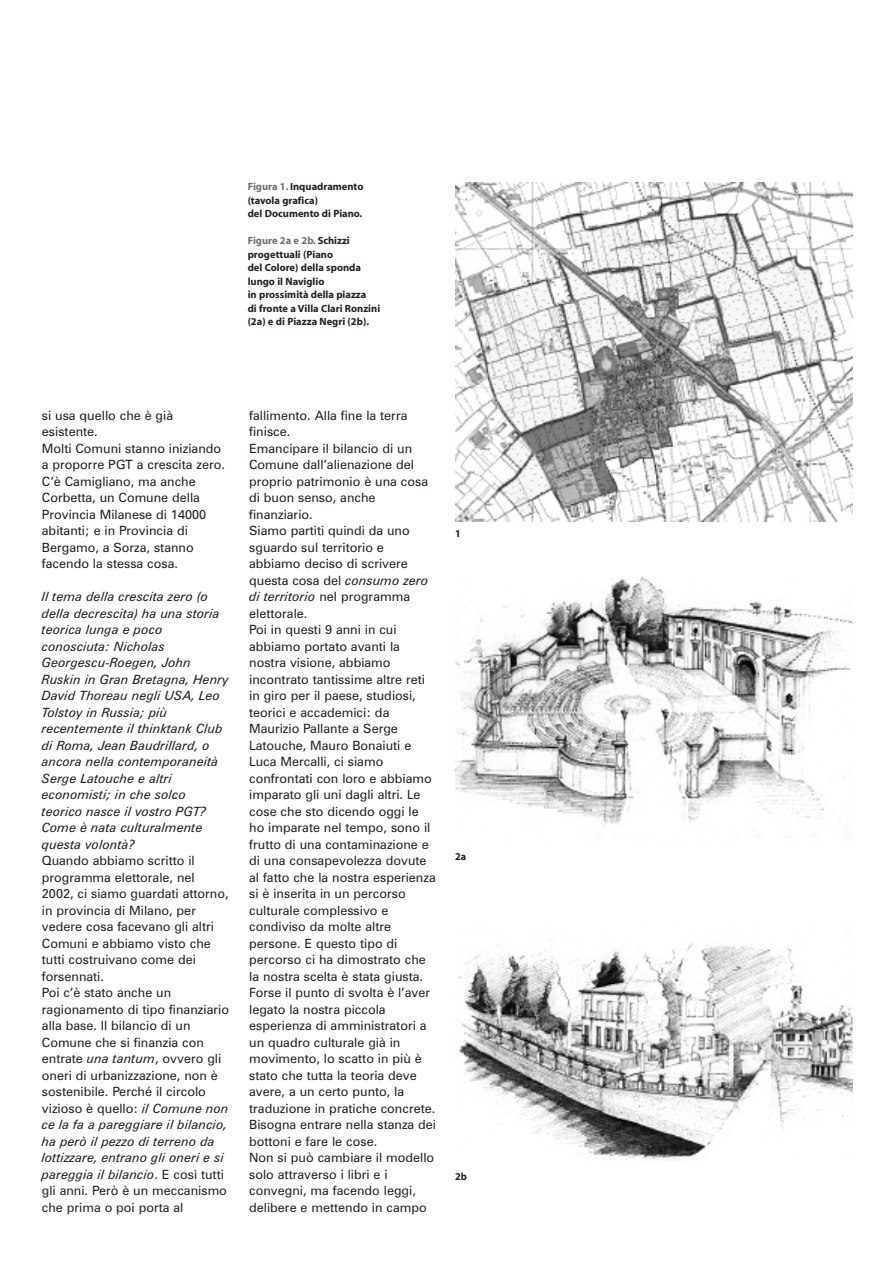
<style>
.page{position:relative;width:893px;height:1263px;background:#fff}
.page>*{position:absolute;margin:0;border:0;box-sizing:border-box;transform-origin:0 0}
.t1{font:12.75px/16.5px "Zurich BT";color:#231f20}
.t2{font:italic 12.75px/16.5px "Zurich BT";color:#231f20}
.t3{font:700 10.5px/13.5px "Myriad";color:#231f20}
.s1{color:#6c6d70}
.s2{font-style:italic}
</style>
<div class="page">
<img style="left:455px;top:183px;width:398px;height:339px">
<img style="left:455px;top:577px;width:398px;height:250px">
<img style="left:459px;top:943px;width:394px;height:217px">
<p class="t3" style="left:248px;top:181px;width:117px"><span class="s1">Figura 1.</span> Inquadramento (tavola grafica)<br>del Documento di Piano.</p>
<p class="t3" style="left:248px;top:235px;width:134px"><span class="s1">Figure 2a e 2b.</span> Schizzi progettuali (Piano<br>del Colore) della sponda lungo il Naviglio<br>in prossimità della piazza<br>di fronte a Villa Clari Ronzini (2a) e di Piazza Negri (2b).</p>
<p class="t1" style="left:42px;top:407px;width:185px">si usa quello che è già esistente.<br>Molti Comuni stanno iniziando a proporre PGT a crescita zero.<br>C’è Camigliano, ma anche<br>Corbetta, un Comune della<br>Provincia Milanese di 14000 abitanti; e in Provincia di<br>Bergamo, a Sorza, stanno facendo la stessa cosa.</p>
<p class="t2" style="left:42px;top:589px;width:189px">Il tema della crescita zero (o della decrescita) ha una storia teorica lunga e poco conosciuta: Nicholas<br>Georgescu-Roegen, John<br>Ruskin in Gran Bretagna, Henry<br>David Thoreau negli USA, Leo<br>Tolstoy in Russia; più recentemente il thinktank Club di Roma, Jean Baudrillard, o ancora nella contemporaneità<br>Serge Latouche e altri economisti; in che solco teorico nasce il vostro PGT?<br>Come è nata culturalmente questa volontà?</p>
<p class="t1" style="left:42px;top:853px;width:189px">Quando abbiamo scritto il programma elettorale, nel<br>2002, ci siamo guardati attorno, in provincia di Milano, per vedere cosa facevano gli altri<br>Comuni e abbiamo visto che tutti costruivano come dei forsennati.<br>Poi c’è stato anche un ragionamento di tipo finanziario alla base. Il bilancio di un<br>Comune che si finanzia con entrate <span class="s2">una tantum</span>, ovvero gli oneri di urbanizzazione, non è sostenibile. Perché il circolo vizioso è quello: <span class="s2">il Comune non ce la fa a pareggiare il bilancio, ha però il pezzo di terreno da lottizzare, entrano gli oneri e si pareggia il bilancio</span>. E così tutti gli anni. Però è un meccanismo che prima o poi porta al</p>
<p class="t1" style="left:249px;top:407px;width:188px">fallimento. Alla fine la terra finisce.<br>Emancipare il bilancio di un<br>Comune dall’alienazione del proprio patrimonio è una cosa di buon senso, anche finanziario.<br>Siamo partiti quindi da uno sguardo sul territorio e abbiamo deciso di scrivere questa cosa del <span class="s2">consumo zero di territorio</span> nel programma elettorale.<br>Poi in questi 9 anni in cui abbiamo portato avanti la nostra visione, abbiamo incontrato tantissime altre reti in giro per il paese, studiosi, teorici e accademici: da<br>Maurizio Pallante a Serge<br>Latouche, Mauro Bonaiuti e<br>Luca Mercalli, ci siamo confrontati con loro e abbiamo imparato gli uni dagli altri. Le cose che sto dicendo oggi le ho imparate nel tempo, sono il frutto di una contaminazione e di una consapevolezza dovute al fatto che la nostra esperienza si è inserita in un percorso culturale complessivo e condiviso da molte altre persone. E questo tipo di percorso ci ha dimostrato che la nostra scelta è stata giusta.<br>Forse il punto di svolta è l’aver legato la nostra piccola esperienza di amministratori a un quadro culturale già in movimento, lo scatto in più è stato che tutta la teoria deve avere, a un certo punto, la traduzione in pratiche concrete.<br>Bisogna entrare nella stanza dei bottoni e fare le cose.<br>Non si può cambiare il modello solo attraverso i libri e i convegni, ma facendo leggi, delibere e mettendo in campo</p>
<p class="t3" style="left:455px;top:528px;width:7px">1</p>
<p class="t3" style="left:455px;top:851px;width:13px">2a</p>
<p class="t3" style="left:455px;top:1171px;width:13px">2b</p>
</div>
